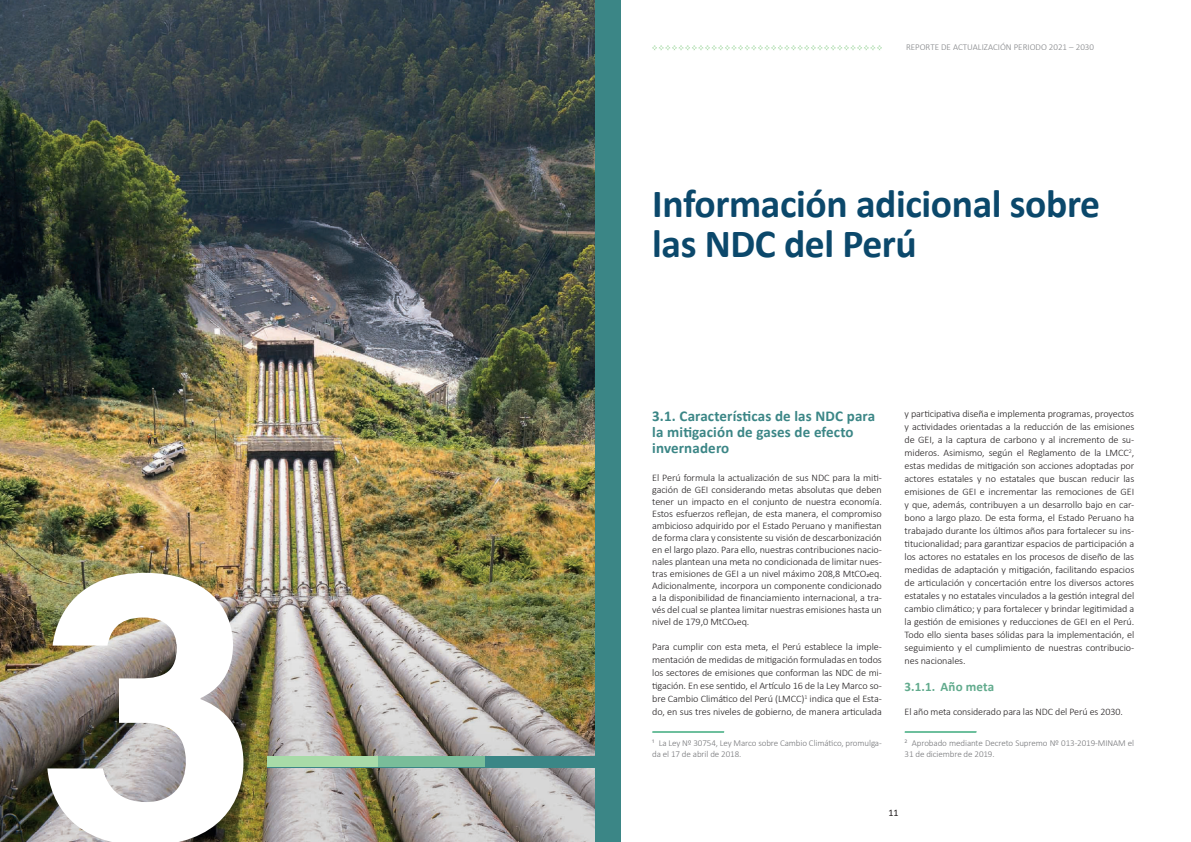
<style>
.page{position:relative;width:1191px;height:842px;background:#fff}
.page>*{position:absolute;margin:0;border:0;box-sizing:border-box;transform-origin:0 0}
.t1{font:400px "Acumin Variable Concept";color:#fff}
.t2{font:700 40px/40px "Calibri";letter-spacing:-.01em;color:#0b486b}
.t3{font:700 15px/16px "Calibri";letter-spacing:.01em;color:#3b8686}
.t4{font:700 13px "Calibri";letter-spacing:.01em;color:#61ab8d}
.t5{font:300 10px/13px "Calibri";letter-spacing:-.01em;color:#231f20;text-align:justify}
.t6{font:10px "Calibri";color:#231f20}
.t7{font:300 9px/10.8px "Calibri";letter-spacing:-.01em;color:#757679}
.t8{font:300 9px "Calibri";color:#808285}
</style>
<div class="page">
<svg style="left:652px;top:45px;width:230px;height:5px"></svg>
<img style="left:0;top:0;width:595px;height:354px">
<img style="left:0;top:354px;width:595px;height:488px">
<svg style="left:652px;top:731px;width:72px;height:2px"></svg>
<svg style="left:904px;top:731px;width:72px;height:2px"></svg>
<div style="left:485px;top:756px;width:110px;height:11px;background:#3b8686"></div>
<div style="left:374px;top:756px;width:111px;height:11px;background:#79bd9a"></div>
<div style="left:267px;top:756px;width:111px;height:11px;background:#a8dba8"></div>
<div style="left:595px;top:0;width:26px;height:842px;background:#3b8686"></div>
<h1 class="t1" style="left:36px;top:427px;width:225px">3</h1>
<p class="t8" style="left:906px;top:42px;width:189px">REPORTE DE ACTUALIZACIÓN PERIODO 2021 – 2030</p>
<h2 class="t2" style="left:652px;top:183px;width:449px">Información adicional sobre las NDC del Perú</h2>
<h3 class="t3" style="left:652px;top:408px;width:224px">3.1. Características de las NDC para la mitigación de gases de efecto invernadero</h3>
<p class="t5" style="left:652px;top:471px;width:231px;line-height:12px">El Perú formula la actualización de sus NDC para la miti&shy;gación de GEI considerando metas absolutas que deben tener un impacto en el conjunto de nuestra economía.<br>Estos esfuerzos reflejan, de esta manera, el compromiso ambicioso adquirido por el Estado Peruano y manifiestan de forma clara y consistente su visión de descarbonización en el largo plazo. Para ello, nuestras contribuciones nacio&shy;nales plantean una meta no condicionada de limitar nues&shy;tras emisiones de GEI a un nivel máximo 208,8 MtCO2eq.<br>Adicionalmente, incorpora un componente condicionado a la disponibilidad de financiamiento internacional, a tra&shy;vés del cual se plantea limitar nuestras emisiones hasta un nivel de 179,0 MtCO2eq.</p>
<p class="t5" style="left:652px;top:640px;width:231px">Para cumplir con esta meta, el Perú establece la imple&shy;mentación de medidas de mitigación formuladas en todos los sectores de emisiones que conforman las NDC de mi&shy;tigación. En ese sentido, el Artículo 16 de la Ley Marco so&shy;bre Cambio Climático del Perú (LMCC)<sup>1</sup> indica que el Esta&shy;do, en sus tres niveles de gobierno, de manera articulada</p>
<p class="t7" style="left:652px;top:738px;width:231px">¹ La Ley Nº 30754, Ley Marco sobre Cambio Climático, promulga&shy;da el 17 de abril de 2018.</p>
<p class="t5" style="left:904px;top:407px;width:231px">y participativa diseña e implementa programas, proyectos y actividades orientadas a la reducción de las emisiones de GEI, a la captura de carbono y al incremento de su&shy;mideros. Asimismo, según el Reglamento de la LMCC<sup>2</sup>, estas medidas de mitigación son acciones adoptadas por actores estatales y no estatales que buscan reducir las emisiones de GEI e incrementar las remociones de GEI y que, además, contribuyen a un desarrollo bajo en car&shy;bono a largo plazo. De esta forma, el Estado Peruano ha trabajado durante los últimos años para fortalecer su ins&shy;titucionalidad; para garantizar espacios de participación a los actores no estatales en los procesos de diseño de las medidas de adaptación y mitigación, facilitando espacios de articulación y concertación entre los diversos actores estatales y no estatales vinculados a la gestión integral del cambio climático; y para fortalecer y brindar legitimidad a la gestión de emisiones y reducciones de GEI en el Perú.<br>Todo ello sienta bases sólidas para la implementación, el seguimiento y el cumplimiento de nuestras contribucio&shy;nes nacionales.</p>
<h3 class="t4" style="left:904px;top:678px;width:91px">3.1.1. Año meta</h3>
<p class="t5" style="left:904px;top:705px;width:220px">El año meta considerado para las NDC del Perú es 2030.</p>
<p class="t7" style="left:904px;top:738px;width:231px">² Aprobado mediante Decreto Supremo Nº 013-2019-MINAM el<br>31 de diciembre de 2019.</p>
<p class="t6" style="left:888px;top:806px;width:12px">11</p>
</div>
